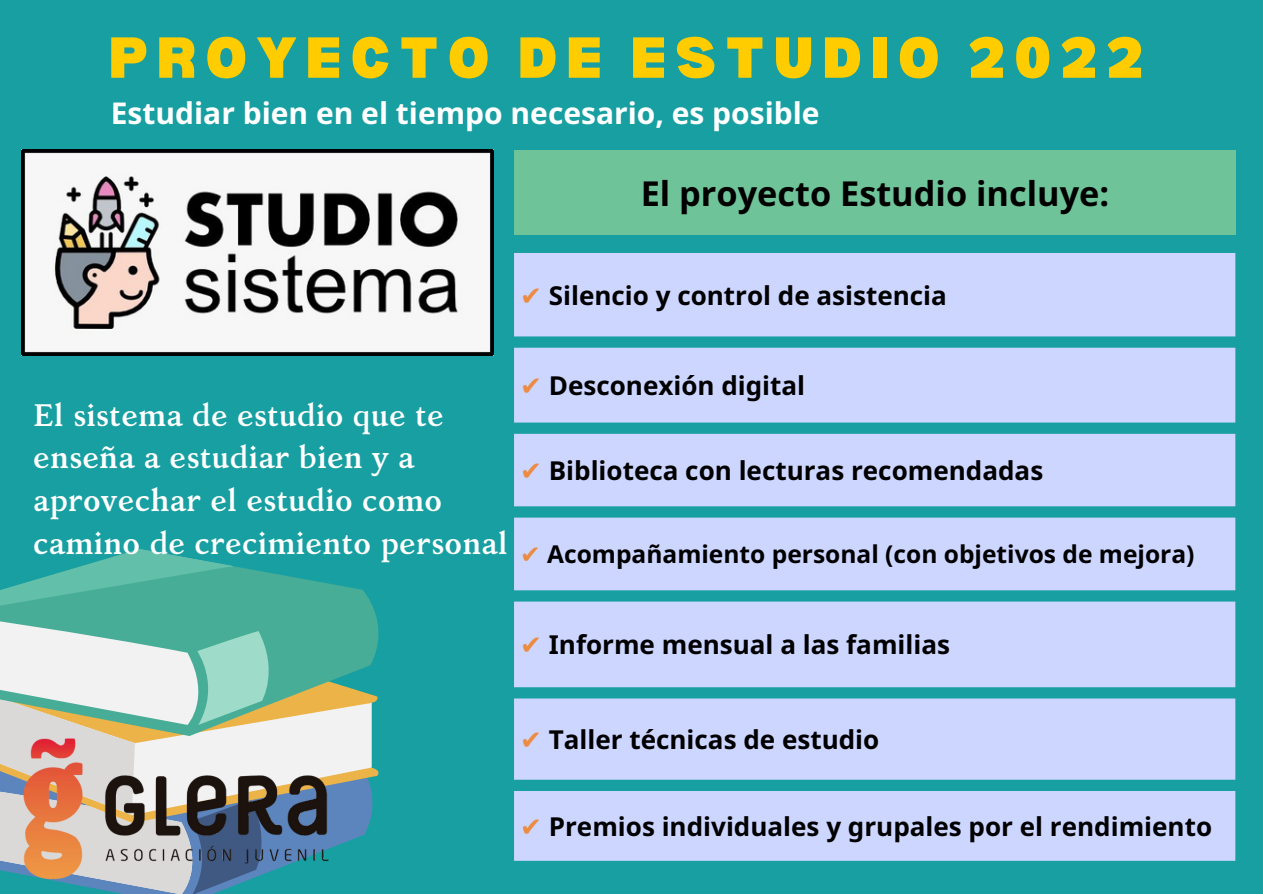
<style>
.page{position:relative;width:1263px;height:894px;background:#fff}
.page>*{position:absolute;margin:0;border:0;box-sizing:border-box;transform-origin:0 0}
.t1{font:900 56.55px "Bernoru";letter-spacing:.15em;color:#fc0}
.t2{font:700 34.35px "Noto Sans";color:#000}
.t3{font:700 30.9px/42.8px "Kelvinch";color:#fff}
.t4{font:700 30px "Noto Sans";color:#fff}
.t5{font:700 26.1px "Noto Sans";color:#000}
.t6{font:700 24.6px "Noto Sans";color:#000}
.s1{font-family:"DejaVu Sans";font-weight:400;color:#ec8b42}
</style>
<div class="page">
<div style="left:0;top:0;width:1263px;height:893px;background:#189fa2"></div>
<svg style="left:353px;top:735px;width:19px;height:80px;background:#aab9c4"></svg>
<svg style="left:279px;top:574px;width:99px;height:161px;background:#66b296"></svg>
<svg style="left:0;top:549px;width:279px;height:344px;background:#84c6b7"></svg>
<svg style="left:514px;top:253px;width:721px;height:607px;background:#b8cff4"></svg>
<img style="left:22px;top:150px;width:471px;height:206px">
<img style="left:0;top:725px;width:353px;height:167px">
<div style="left:514px;top:150px;width:721px;height:84px;background:#6ec399"></div>
<h1 class="t1" style="left:109px;top:25px;width:1036px">PROYECTO DE ESTUDIO 2022</h1>
<p class="t4" style="left:111px;top:92px;width:710px">Estudiar bien en el tiempo necesario, es posible</p>
<h2 class="t2" style="left:641px;top:169px;width:470px">El proyecto Estudio incluye:</h2>
<p class="t5" style="left:520px;top:277px;width:428px"><span class="s1">✔</span> Silencio y control de asistencia</p>
<p class="t3" style="left:33px;top:393px;width:476px">El sistema de estudio que te enseña a estudiar bien y a aprovechar el estudio como camino de crecimiento personal</p>
<p class="t5" style="left:520px;top:367px;width:287px"><span class="s1">✔</span> Desconexión digital</p>
<p class="t5" style="left:520px;top:452px;width:525px"><span class="s1">✔</span> Biblioteca con lecturas recomendadas</p>
<p class="t6" style="left:520px;top:536px;width:676px"><span class="s1">✔</span> Acompañamiento personal (con objetivos de mejora)</p>
<p class="t5" style="left:520px;top:626px;width:431px"><span class="s1">✔</span> Informe mensual a las familias</p>
<p class="t5" style="left:520px;top:721px;width:361px"><span class="s1">✔</span> Taller técnicas de estudio</p>
<p class="t5" style="left:520px;top:807px;width:693px"><span class="s1">✔</span> Premios individuales y grupales por el rendimiento</p>
</div>
